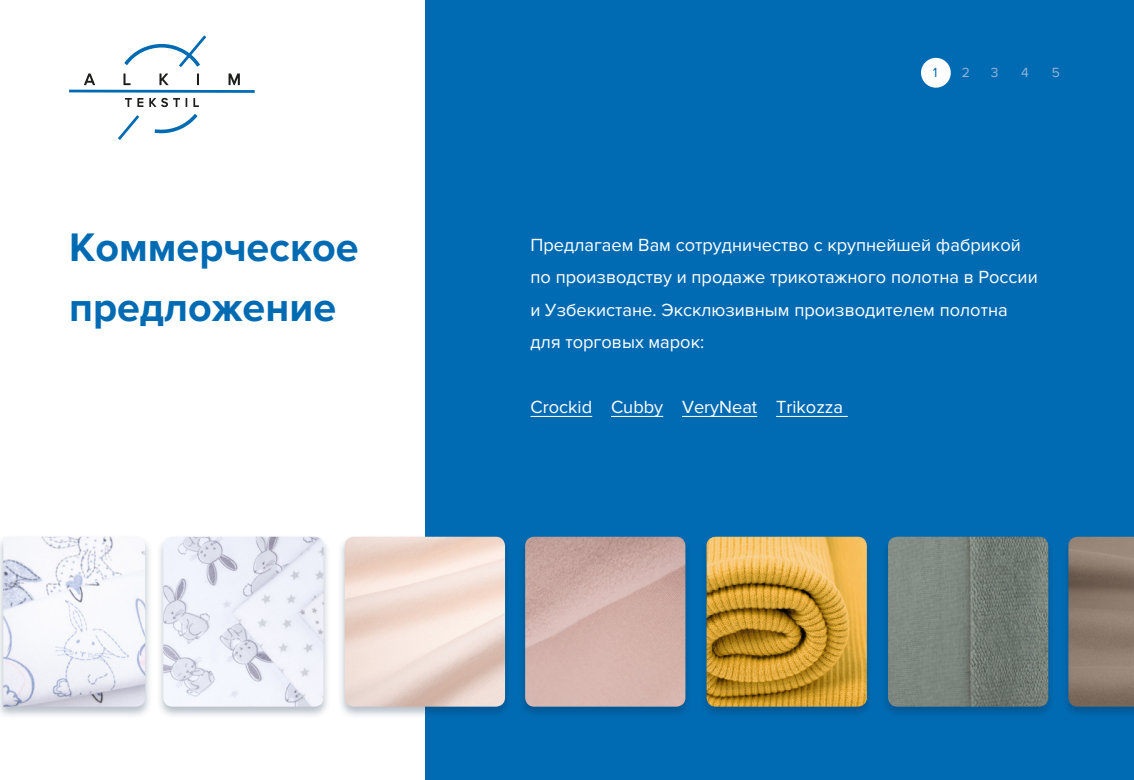
<style>
.page{position:relative;width:1134px;height:780px;background:#fff}
.page>*{position:absolute;margin:0;border:0;box-sizing:border-box;transform-origin:0 0}
.t1{font:700 41.25px/60px "Proxima Nova";color:#006bb3}
.t2{font:18.25px/32.5px "Proxima Nova";color:#fff}
.t3{font:13.75px "Proxima Nova";color:#93b5da}
.t4{font:13.75px "Proxima Nova";color:#006bb3}
</style>
<div class="page">
<div style="left:425px;top:0;width:709px;height:780px;background:#006bb3"></div>
<div style="left:880px;top:534px;width:176px;height:185px;background:#0b2746;opacity:.3"></div>
<img style="left:888px;top:536px;width:160px;height:170px">
<div style="left:1061px;top:534px;width:73px;height:185px;background:#0b2746;opacity:.3"></div>
<img style="left:1068px;top:536px;width:66px;height:170px">
<div style="left:337px;top:534px;width:176px;height:185px;background:#0b2746;opacity:.3"></div>
<img style="left:345px;top:536px;width:160px;height:170px">
<div style="left:156px;top:534px;width:175px;height:185px;background:#0b2746;opacity:.3"></div>
<img style="left:163px;top:536px;width:161px;height:170px">
<div style="left:517px;top:534px;width:176px;height:185px;background:#0b2746;opacity:.3"></div>
<img style="left:525px;top:536px;width:160px;height:170px">
<div style="left:699px;top:534px;width:175px;height:185px;background:#0b2746;opacity:.3"></div>
<img style="left:706px;top:536px;width:161px;height:170px">
<div style="left:0;top:534px;width:153px;height:185px;background:#0b2746;opacity:.3"></div>
<img style="left:3px;top:536px;width:142px;height:170px">
<svg style="left:155px;top:114px;width:42px;height:19px"></svg>
<svg style="left:69px;top:73px;width:186px;height:34px"></svg>
<svg style="left:124px;top:35px;width:82px;height:32px"></svg>
<svg style="left:118px;top:115px;width:21px;height:25px"></svg>
<hr style="left:530px;top:416px;width:62px;height:1px;background:#fff">
<hr style="left:611px;top:416px;width:52px;height:1px;background:#fff">
<hr style="left:682px;top:416px;width:75px;height:1px;background:#fff">
<hr style="left:776px;top:416px;width:72px;height:1px;background:#fff">
<div style="left:921px;top:58px;width:30px;height:30px;background:#fff;border-radius:50%"></div>
<p class="t4" style="left:933px;top:65px;width:6px">1</p>
<p class="t3" style="left:962px;top:65px;width:10px">2</p>
<p class="t3" style="left:991px;top:65px;width:9px">3</p>
<p class="t3" style="left:1021px;top:65px;width:9px">4</p>
<p class="t3" style="left:1052px;top:65px;width:10px">5</p>
<h1 class="t1" style="left:69px;top:218px;width:291px">Коммерческое предложение</h1>
<p class="t2" style="left:530px;top:229px;width:509px">Предлагаем Вам сотрудничество с крупнейшей фабрикой по производству и продаже трикотажного полотна в России и Узбекистане. Эксклюзивным производителем полотна для торговых марок:</p>
<p class="t2" style="left:530px;top:391px;width:314px">Сrockid Cubby VeryNeat Trikozza</p>
</div>
